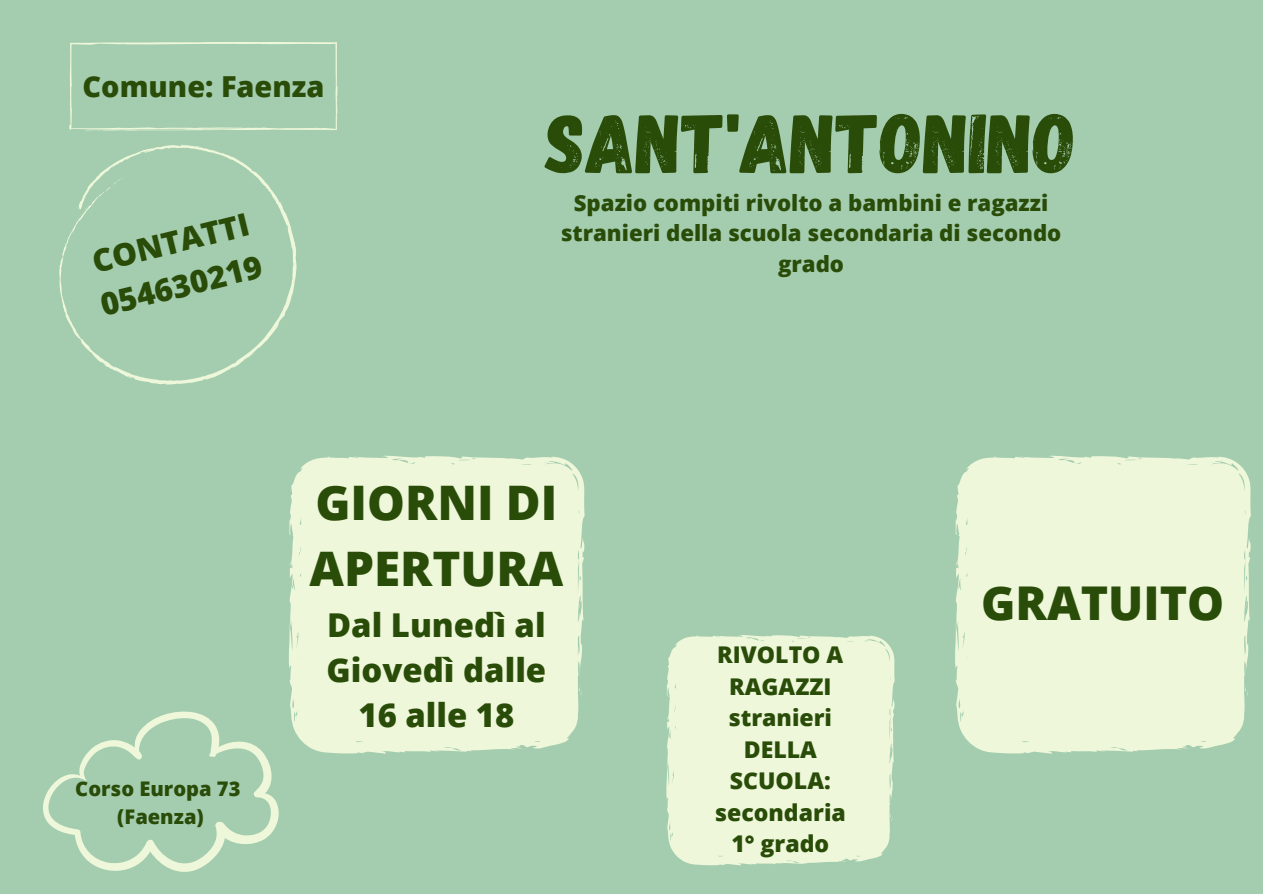
<style>
.page{position:relative;width:1263px;height:894px;background:#fff}
.page>*{position:absolute;margin:0;border:0;box-sizing:border-box;transform-origin:0 0}
.t1{font:83.85px "Gagalin";color:#2a4c09}
.t2{font:800 47.55px/66.3px "Open Sans";color:#2a4c09}
.t3{font:800 46.5px "Open Sans";color:#2a4c09}
.t4{font:800 32.85px/45px "Open Sans";color:#2a4c09;text-align:center}
.t5{font:800 31.35px "Open Sans";color:#2a4c09}
.t6{font:800 28.95px "Open Sans";color:#2a4c09}
.t7{font:800 23.1px/31.5px "Open Sans";color:#2a4c09;text-align:center}
.t8{font:800 22.2px/30.3px "Open Sans";color:#2a4c09;text-align:center}
.t9{font:800 20.1px "Open Sans";color:#2a4c09}
</style>
<div class="page">
<div style="left:0;top:0;width:1263px;height:893px;background:#a4cdaf"></div>
<svg style="left:43px;top:711px;width:236px;height:161px"></svg>
<div style="left:289px;top:455px;width:296px;height:298px;background:#eef7d9"></div>
<div style="left:666px;top:635px;width:229px;height:230px;background:#eef7d9"></div>
<div style="left:955px;top:455px;width:296px;height:298px;background:#eef7d9"></div>
<svg style="left:59px;top:145px;width:238px;height:240px"></svg>
<svg style="left:69px;top:42px;width:269px;height:89px"></svg>
<p class="t6" style="left:83px;top:66px;width:243px">Comune: Faenza</p>
<p class="t5" style="left:87px;top:241px;width:162px;rotate:-14deg">CONTATTI</p>
<p class="t5" style="left:96px;top:284px;width:167px;rotate:-14deg">054630219</p>
<p class="t1" style="left:545px;top:89px;width:533px">SANT'ANTONINO</p>
<p class="t8" style="left:561px;top:187px;width:502px">Spazio compiti rivolto a bambini e ragazzi stranieri della scuola secondaria di secondo</p>
<p class="t8" style="left:778px;top:248px;width:68px">grado</p>
<p class="t9" style="left:75px;top:774px;width:167px">Corso Europa 73</p>
<p class="t9" style="left:117px;top:802px;width:88px">(Faenza)</p>
<p class="t2" style="left:309px;top:468px;width:255px">GIORNI DI<br>APERTURA</p>
<p class="t4" style="left:327px;top:601px;width:221px">Dal Lunedì al<br>Giovedì dalle<br>16 alle 18</p>
<p class="t7" style="left:717px;top:638px;width:128px">RIVOLTO A<br>RAGAZZI stranieri<br>DELLA<br>SCUOLA:</p>
<p class="t7" style="left:715px;top:795px;width:132px">secondaria</p>
<p class="t7" style="left:731px;top:827px;width:99px">1° grado</p>
<p class="t3" style="left:981px;top:570px;width:245px">GRATUITO</p>
</div>
